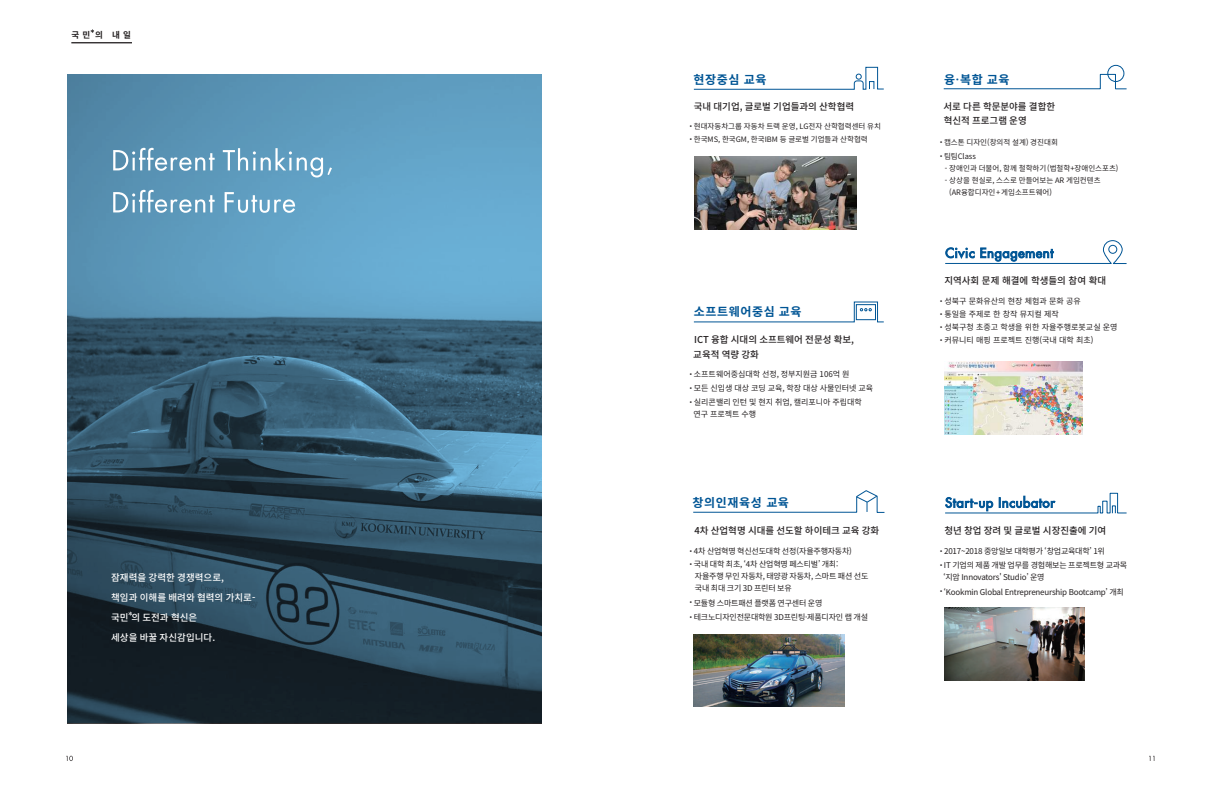
<style>
.page{position:relative;width:1219px;height:794px;background:#fff}
.page>*{position:absolute;margin:0;border:0;box-sizing:border-box;transform-origin:0 0}
.t1{font:700 12px "Noto Sans CJ Kkr";letter-spacing:.05em;color:#005595}
.t2{font:500 9.5px/14.5px "Noto Sans CJ Kkr";color:#231f20}
.t3{font:500 9.5px/20px "Noto Sans CJ Kkr";letter-spacing:.005em;color:#fff}
.t4{font:700 8.5px "Noto Sans CJ Kkr";color:#231f20}
.t5{font:8px/12px "Noto Sans CJ Kkr";letter-spacing:-.025em;color:#231f20}
.t6{font:8px/12px "Noto Sans CJ Kkr";color:#231f20}
.t7{font:7.5px/12px "Noto Sans CJ Kkr";color:#231f20}
.s1{font-size:6.4px}
</style>
<div class="page">
<svg style="left:66px;top:755px;width:7px;height:6px"></svg>
<svg style="left:1149px;top:756px;width:5px;height:5px"></svg>
<img style="left:68px;top:75px;width:474px;height:648px">
<svg style="left:113px;top:190px;width:182px;height:23px;background:#81b0cb"></svg>
<svg style="left:113px;top:148px;width:219px;height:29px;background:#79aac6"></svg>
<hr style="left:71px;top:42px;width:61px;height:1px;background:#231f20">
<svg style="left:128px;top:612px;width:4px;height:3px"></svg>
<svg style="left:943px;top:74px;width:184px;height:15px"></svg>
<img style="left:694px;top:156px;width:163px;height:73px">
<img style="left:944px;top:608px;width:140px;height:72px">
<img style="left:693px;top:634px;width:152px;height:73px">
<img style="left:944px;top:361px;width:138px;height:73px">
<svg style="left:693px;top:301px;width:191px;height:21px"></svg>
<svg style="left:693px;top:67px;width:191px;height:23px"></svg>
<div style="left:869px;top:81px;width:5px;height:8px;border:1px solid #005595"></div>
<svg style="left:945px;top:240px;width:182px;height:24px"></svg>
<div style="left:1108px;top:245px;width:9px;height:8px;border:1px solid #005595;border-radius:50%"></div>
<svg style="left:693px;top:490px;width:192px;height:23px"></svg>
<div style="left:1107px;top:65px;width:17px;height:17px;border:1px solid #005595;border-radius:50%"></div>
<div style="left:856px;top:304px;width:20px;height:16px;border:1px solid #005595"></div>
<svg style="left:945px;top:493px;width:182px;height:20px"></svg>
<p class="t4" style="left:71px;top:30px;width:61px">국민 의 내일</p>
<p class="t3" style="left:111px;top:568px;width:146px">잠재력을 강력한 경쟁력으로,<br>책임과 이해를 배려와 협력의 가치로-국민 의 도전과 혁신은<br>세상을 바꿀 자신감입니다.</p>
<h1 class="t1" style="left:694px;top:72px;width:74px">현장중심 교육</h1>
<p class="t2" style="left:694px;top:99px;width:162px">국내 대기업, 글로벌 기업들과의 산학협력</p>
<p class="t7" style="left:690px;top:121px;width:193px"><span class="s1">•</span> 현대자동차그룹 자동차 트랙 운영, LG전자 산학협력센터 유치</p>
<p class="t7" style="left:690px;top:134px;width:179px"><span class="s1">•</span> 한국MS, 한국GM, 한국IBM 등 글로벌 기업들과 산학협력</p>
<h1 class="t1" style="left:694px;top:305px;width:109px">소프트웨어중심 교육</h1>
<p class="t2" style="left:693px;top:332px;width:162px">ICT 융합 시대의 소프트웨어 전문성 확보, 교육적 역량 강화</p>
<p class="t6" style="left:690px;top:369px;width:161px"><span class="s1">•</span> 소프트웨어중심대학 선정, 정부지원금 106억 원</p>
<p class="t6" style="left:690px;top:382px;width:185px"><span class="s1">•</span> 모든 신입생 대상 코딩 교육, 학장 대상 사물인터넷 교육</p>
<p class="t6" style="left:694px;top:396px;width:170px;text-indent:-4px"><span class="s1">•</span> 실리콘밸리 인턴 및 현지 취업, 캘리포니아 주립대학 연구 프로젝트 수행</p>
<h1 class="t1" style="left:944px;top:72px;width:67px">융‧복합 교육</h1>
<p class="t2" style="left:944px;top:99px;width:113px">서로 다른 학문분야를 결합한 혁신적 프로그램 운영</p>
<p class="t7" style="left:940px;top:136px;width:119px"><span class="s1">•</span> 캡스톤 디자인(창의적 설계) 경진대회</p>
<p class="t7" style="left:940px;top:151px;width:37px"><span class="s1">•</span> 팀팀Class</p>
<p class="t7" style="left:945px;top:162px;width:175px">- 장애인과 더불어, 함께 철학하기(법철학+장애인스포츠)</p>
<p class="t7" style="left:949px;top:174px;width:153px;text-indent:-4px">- 상상을 현실로, 스스로 만들어보는 AR 게임컨텐츠 (AR융합디자인+게임소프트웨어)</p>
<p class="t2" style="left:944px;top:274px;width:163px">지역사회 문제 해결에 학생들의 참여 확대</p>
<p class="t6" style="left:940px;top:295px;width:142px"><span class="s1">•</span> 성북구 문화유산의 현장 체험과 문화 공유</p>
<p class="t6" style="left:940px;top:308px;width:120px"><span class="s1">•</span> 통일을 주제로 한 창작 뮤지컬 제작</p>
<p class="t6" style="left:940px;top:321px;width:179px"><span class="s1">•</span> 성북구청 초중고 학생을 위한 자율주행로봇교실 운영</p>
<p class="t6" style="left:940px;top:334px;width:155px"><span class="s1">•</span> 커뮤니티 매핑 프로젝트 진행(국내 대학 최초)</p>
<h1 class="t1" style="left:692px;top:495px;width:98px">창의인재육성 교육</h1>
<p class="t2" style="left:694px;top:523px;width:186px">4차 산업혁명 시대를 선도할 하이테크 교육 강화</p>
<p class="t2" style="left:944px;top:523px;width:163px">청년 창업 장려 및 글로벌 시장진출에 기여</p>
<p class="t5" style="left:690px;top:545px;width:164px"><span class="s1">•</span> 4차 산업혁명 혁신선도대학 선정(자율주행자동차)</p>
<p class="t5" style="left:695px;top:558px;width:175px;text-indent:-5px"><span class="s1">•</span> 국내 대학 최초, ‘4차 산업혁명 페스티벌’ 개최: 자율주행 무인 자동차, 태양광 자동차, 스마트 패션 선도 국내 최대 크기 3D 프린터 보유</p>
<p class="t5" style="left:690px;top:597px;width:134px"><span class="s1">•</span> 모듈형 스마트패션 플랫폼 연구센터 운영</p>
<p class="t5" style="left:690px;top:611px;width:180px"><span class="s1">•</span> 테크노디자인전문대학원 3D프린팅·제품디자인 랩 개설</p>
<p class="t5" style="left:940px;top:545px;width:166px"><span class="s1">•</span> 2017~2018 중앙일보 대학평가 ‘창업교육대학’ 1위</p>
<p class="t5" style="left:943px;top:559px;width:185px;text-indent:-3px"><span class="s1">•</span> IT 기업의 제품 개발 업무를 경험해보는 프로젝트형 교과목 ‘지암 Innovators' Studio’ 운영</p>
<p class="t5" style="left:940px;top:586px;width:185px"><span class="s1">•</span> ‘Kookmin Global Entrepreneurship Bootcamp’ 개최</p>
</div>
